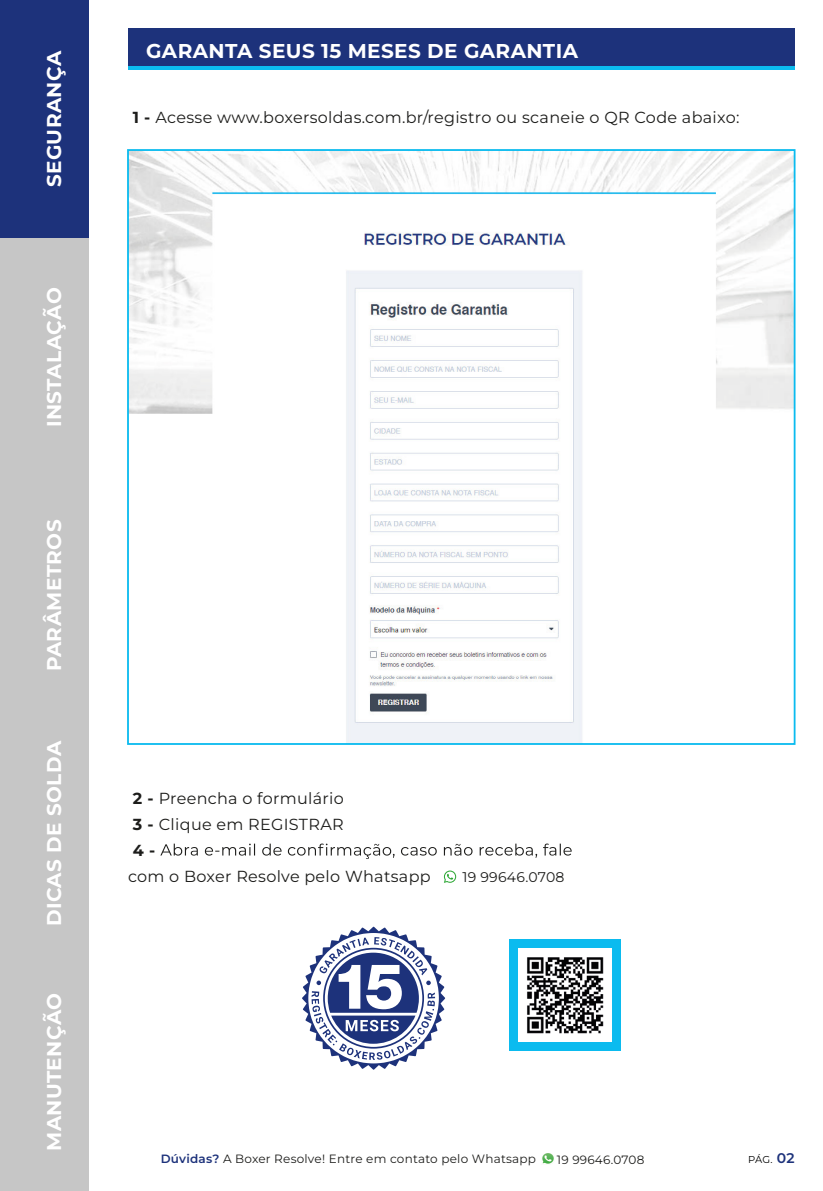
<style>
.page{position:relative;width:823px;height:1191px;background:#fff}
.page>*{position:absolute;margin:0;border:0;box-sizing:border-box;transform-origin:0 0}
.t1{font:700 20px "Montserrat";letter-spacing:.02em;color:#fff}
.t2{font:16px/26px "Montserrat";letter-spacing:.02em;color:#1d1d1b;text-align:justify}
.t3{font:14px "Montserrat";letter-spacing:.02em;color:#1d1d1b}
.t4{font:12px "Montserrat";letter-spacing:.02em;color:#1d1d1b}
.t5{font:10px "Montserrat";color:#000}
.s1{font-weight:700}
.s2{font-weight:600;color:#1d327b}
.s3{font-weight:600;font-size:14px;color:#1d327b}
</style>
<div class="page">
<img style="left:130px;top:152px;width:531px;height:525px">
<img style="left:661px;top:152px;width:131px;height:257px">
<img style="left:346px;top:677px;width:236px;height:65px">
<div style="left:128px;top:28px;width:666px;height:42px;background:#1d327b"></div>
<hr style="left:128px;top:67px;width:666px;height:3px;background:#0bbbef">
<svg style="left:302px;top:926px;width:143px;height:143px"></svg>
<div style="left:508px;top:939px;width:112px;height:112px;background:#0bbbef"></div>
<img style="left:518px;top:948px;width:92px;height:93px">
<svg style="left:160px;top:843px;width:411px;height:16px"></svg>
<svg style="left:443px;top:870px;width:13px;height:13px"></svg>
<div style="left:0;top:0;width:88px;height:238px;background:#1d327b"></div>
<div style="left:0;top:238px;width:88px;height:238px;background:#c6c6c6"></div>
<div style="left:0;top:476px;width:88px;height:238px;background:#c6c6c6"></div>
<div style="left:0;top:714px;width:88px;height:238px;background:#c6c6c6"></div>
<div style="left:0;top:952px;width:88px;height:239px;background:#c6c6c6"></div>
<svg style="left:542px;top:1153px;width:11px;height:11px"></svg>
<p class="t1" style="left:41px;top:187px;width:138px;rotate:-90deg">SEGURANÇA</p>
<p class="t1" style="left:41px;top:427px;width:141px;rotate:-90deg">INSTALAÇÃO</p>
<p class="t1" style="left:41px;top:671px;width:153px;rotate:-90deg">PARÂMETROS</p>
<p class="t1" style="left:41px;top:926px;width:187px;rotate:-90deg">DICAS DE SOLDA</p>
<p class="t1" style="left:41px;top:1150px;width:159px;rotate:-90deg">MANUTENÇÃO</p>
<p class="t1" style="left:146px;top:37px;width:433px">GARANTA SEUS 15 MESES DE GARANTIA</p>
<p class="t2" style="left:133px;top:104px;width:607px"><span class="s1">1 -</span> Acesse www.boxersoldas.com.br/registro ou scaneie o QR Code abaixo:</p>
<p class="t2" style="left:133px;top:784px;width:212px"><span class="s1">2 -</span> Preencha o formulário <span class="s1">3 -</span> Clique em REGISTRAR <span class="s1">4 -</span></p>
<p class="t2" style="left:128px;top:862px;width:304px">com o Boxer Resolve pelo Whatsapp</p>
<p class="t3" style="left:462px;top:867px;width:104px">19 99646.0708</p>
<p class="t4" style="left:161px;top:1150px;width:376px"><span class="s2">Dúvidas?</span> A Boxer Resolve! Entre em contato pelo Whatsapp</p>
<p class="t4" style="left:556px;top:1151px;width:89px">19 99646.0708</p>
<p class="t5" style="left:747px;top:1152px;width:48px">PÁG. <span class="s3">02</span></p>
</div>
